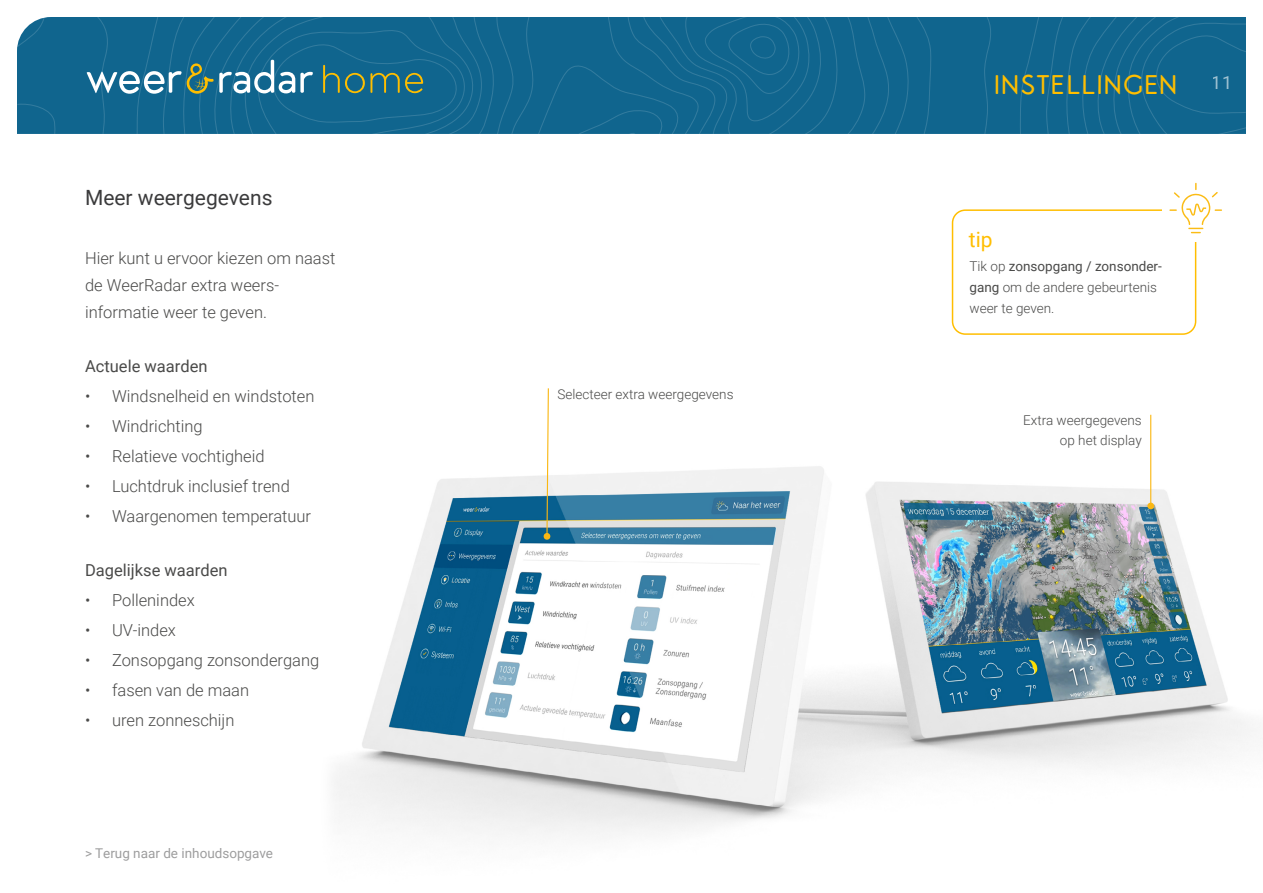
<style>
.page{position:relative;width:1263px;height:893px;background:#fff}
.page>*{position:absolute;margin:0;border:0;box-sizing:border-box;transform-origin:0 0}
.t1{font:27px "Air Factory Rounded";letter-spacing:.025em;color:#ffbe00}
.t2{font:21px "Roboto";color:#3b3b3c}
.t3{font:21px "Roboto";color:#ffbe00}
.t4{font:18px "Roboto";color:#fff}
.t5{font:300 16.5px/27px "Roboto";color:#4a4a49}
.t6{font:16.5px "Roboto";color:#4a4a49}
.t7{font:300 13.5px/21px "Roboto";color:#4a4a49;text-align:right}
.t8{font:13.5px "Roboto";color:#3b3b3c}
.s1{font-weight:400}
</style>
<div class="page">
<svg style="left:17px;top:17px;width:931px;height:117px;background:#12668f"></svg>
<svg style="left:323px;top:65px;width:100px;height:28px;background:#3a7474"></svg>
<svg style="left:87px;top:60px;width:226px;height:34px"></svg>
<svg style="left:948px;top:17px;width:298px;height:117px;background:#11658e"></svg>
<img style="left:334px;top:275px;width:920px;height:560px">
<svg style="left:543px;top:387px;width:8px;height:153px"></svg>
<hr style="left:1150px;top:415px;width:1px;height:91px;background:#fab712">
<svg style="left:1147px;top:502px;width:7px;height:8px"></svg>
<div style="left:952px;top:209px;width:244px;height:126px;border:2px solid #ffbe00;border-radius:13px"></div>
<div style="left:1162px;top:178px;width:67px;height:64px;background:#fff"></div>
<svg style="left:1169px;top:183px;width:53px;height:50px"></svg>
<p class="t2" style="left:85px;top:183px;width:189px">Meer weergegevens</p>
<p class="t5" style="left:85px;top:244px;width:252px">Hier kunt u ervoor kiezen om naast de WeerRadar extra weers&shy;informatie weer te geven.</p>
<p class="t6" style="left:85px;top:354px;width:124px">Actuele waarden</p>
<p class="t5" style="left:85px;top:382px;width:231px">• Windsnelheid en windstoten</p>
<p class="t5" style="left:85px;top:412px;width:119px">• Windrichting</p>
<p class="t5" style="left:85px;top:442px;width:181px">• Relatieve vochtigheid</p>
<p class="t5" style="left:85px;top:472px;width:206px">• Luchtdruk inclusief trend</p>
<p class="t5" style="left:85px;top:502px;width:228px">• Waargenomen temperatuur</p>
<p class="t6" style="left:85px;top:558px;width:144px">Dagelijkse waarden</p>
<p class="t5" style="left:85px;top:586px;width:111px">• Pollenindex</p>
<p class="t5" style="left:85px;top:616px;width:92px">• UV-index</p>
<p class="t5" style="left:85px;top:646px;width:236px">• Zonsopgang zonsondergang</p>
<p class="t5" style="left:85px;top:676px;width:166px">• fasen van de maan</p>
<p class="t5" style="left:85px;top:706px;width:151px">• uren zonneschijn</p>
<p class="t8" style="left:85px;top:844px;width:190px">&gt; Terug naar de inhoudsopgave</p>
<p class="t7" style="left:558px;top:383px;width:177px">Selecteer extra weergegevens</p>
<h1 class="t1" style="left:993px;top:68px;width:186px">INSTELLINGEN</h1>
<p class="t4" style="left:1212px;top:70px;width:22px">11</p>
<p class="t3" style="left:969px;top:225px;width:25px">tip</p>
<p class="t7" style="left:969px;top:255px;width:194px;text-align:left">Tik op <span class="s1">zonsopgang / zonsonder&shy;gang</span> om de andere gebeurtenis weer te geven.</p>
<p class="t7" style="left:1023px;top:410px;width:120px;line-height:19.5px">Extra weergegevens op het display</p>
</div>
